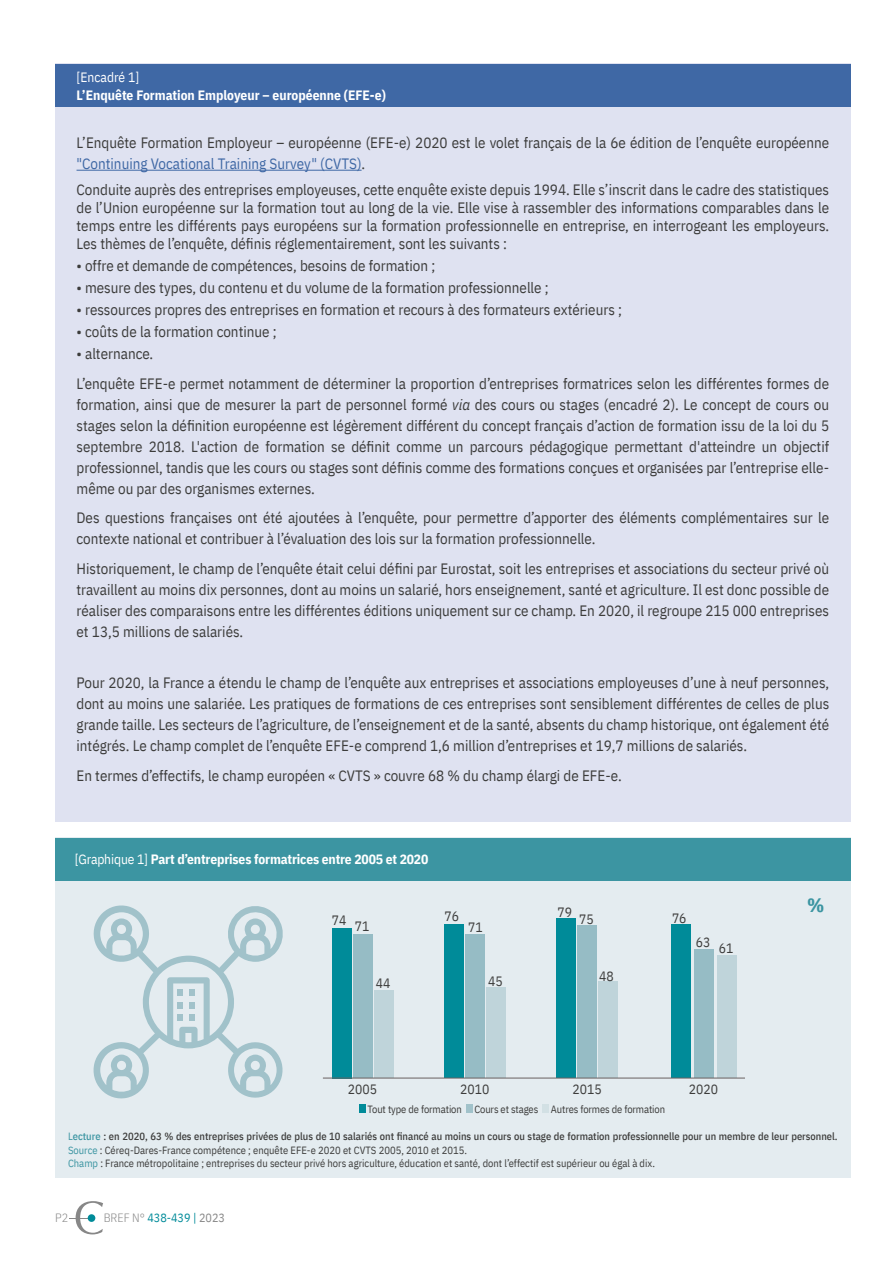
<style>
.page{position:relative;width:893px;height:1263px;background:#fff}
.page>*{position:absolute;margin:0;border:0;box-sizing:border-box;transform-origin:0 0}
.t1{font:700 19.5px "IBM Plex Sans Cond";color:#3c95a2}
.TEXTEENCADRE{font:15px/21px "IBM Plex Sans Cond";color:#3c3c3b;text-align:justify}
.TEXTEENCADRE-2{font:700 13.5px "IBM Plex Sans Cond";letter-spacing:-.01em;color:#fff}
.TITREENCADRE{font:700 13.5px "IBM Plex Sans Cond";color:#fff}
.t2{font:13.5px "IBM Plex Sans Cond";color:#3c3c3b}
.TITREENCADRE-2{font:13.5px "IBM Plex Sans Cond";color:#fff}
.t3{font:12px "IBM Plex Sans Cond";color:#008b99}
.t4{font:300 12px "IBM Plex Sans Cond";color:#878787}
.TEXTEENCADRE-3{font:500 10.5px/13.5px "IBM Plex Sans Cond";color:#3c3c3b}
.TEXTEENCADRE-4{font:10.5px "IBM Plex Sans Cond";color:#3c3c3b}
.s1{color:#3f68a5}
.s2{font-style:italic}
.s3{font-weight:400}
.s4{font-weight:400;color:#3c95a2}
.s5{color:#3c95a2}
.s6{font-weight:300;color:#878787}
.s7{color:#878787}
</style>
<div class="page">
<div style="left:55px;top:64px;width:795px;height:758px;background:#dfe2f1"></div>
<hr style="left:77px;top:170px;width:285px;height:1px;background:#3f68a5">
<svg style="left:69px;top:1201px;width:34px;height:33px"></svg>
<div style="left:88px;top:1214px;width:7px;height:8px;background:#008b99;border-radius:50%"></div>
<div style="left:55px;top:64px;width:795px;height:42px;background:#3f68a5"></div>
<div style="left:55px;top:838px;width:795px;height:340px;background:#e4ecf0"></div>
<div style="left:55px;top:838px;width:795px;height:42px;background:#3c95a2"></div>
<div style="left:332px;top:928px;width:19px;height:150px;background:#008b99"></div>
<div style="left:353px;top:934px;width:19px;height:144px;background:#96bcc5"></div>
<div style="left:374px;top:990px;width:20px;height:88px;background:#bfd4da"></div>
<div style="left:444px;top:924px;width:19px;height:154px;background:#008b99"></div>
<div style="left:465px;top:934px;width:20px;height:144px;background:#96bcc5"></div>
<div style="left:486px;top:987px;width:20px;height:91px;background:#bfd4da"></div>
<div style="left:556px;top:918px;width:20px;height:160px;background:#008b99"></div>
<div style="left:577px;top:926px;width:20px;height:152px;background:#96bcc5"></div>
<div style="left:598px;top:982px;width:20px;height:96px;background:#bfd4da"></div>
<div style="left:671px;top:924px;width:19px;height:154px;background:#008b99"></div>
<div style="left:694px;top:949px;width:19px;height:129px;background:#96bcc5"></div>
<div style="left:717px;top:955px;width:19px;height:123px;background:#bfd4da"></div>
<hr style="left:323px;top:1078px;width:422px;height:1px;background:#696160">
<div style="left:359px;top:1104px;width:6px;height:9px;background:#008b99"></div>
<div style="left:466px;top:1104px;width:6px;height:9px;background:#a1c2ca"></div>
<div style="left:542px;top:1104px;width:7px;height:9px;background:#d2e0e4"></div>
<svg style="left:93px;top:905px;width:190px;height:194px"></svg>
<p class="TITREENCADRE-2" style="left:77px;top:67px;width:64px">[Encadré 1]</p>
<p class="TITREENCADRE" style="left:77px;top:84px;width:311px">L’Enquête Formation Employeur – européenne (EFE-e)</p>
<p class="TEXTEENCADRE" style="left:77px;top:131px;width:754px">L’Enquête Formation Employeur – européenne (EFE-e) 2020 est le volet français de la 6e édition de l’enquête européenne <span class="s1">"Continuing Vocational Training Survey" (CVTS)</span>.</p>
<p class="TEXTEENCADRE" style="left:77px;top:180px;width:754px;line-height:18px">Conduite auprès des entreprises employeuses, cette enquête existe depuis 1994. Elle s’inscrit dans le cadre des statistiques de l’Union européenne sur la formation tout au long de la vie. Elle vise à rassembler des informations comparables dans le temps entre les différents pays européens sur la formation professionnelle en entreprise, en interrogeant les employeurs.<br>Les thèmes de l’enquête, définis réglementairement, sont les suivants :</p>
<p class="TEXTEENCADRE" style="left:77px;top:254px;width:360px">• offre et demande de compétences, besoins de formation ;</p>
<p class="TEXTEENCADRE" style="left:77px;top:276px;width:474px">• mesure des types, du contenu et du volume de la formation professionnelle ;</p>
<p class="TEXTEENCADRE" style="left:77px;top:298px;width:547px">• ressources propres des entreprises en formation et recours à des formateurs extérieurs ;</p>
<p class="TEXTEENCADRE" style="left:77px;top:320px;width:202px">• coûts de la formation continue ;</p>
<p class="TEXTEENCADRE" style="left:77px;top:342px;width:78px">• alternance.</p>
<p class="TEXTEENCADRE" style="left:77px;top:372px;width:754px">L’enquête EFE-e permet notamment de déterminer la proportion d’entreprises formatrices selon les différentes formes de formation, ainsi que de mesurer la part de personnel formé <span class="s2">via</span> des cours ou stages (encadré 2). Le concept de cours ou stages selon la définition européenne est légèrement différent du concept français d’action de formation issu de la loi du 5 septembre 2018. L'action de formation se définit comme un parcours pédagogique permettant d'atteindre un objectif professionnel, tandis que les cours ou stages sont définis comme des formations conçues et organisées par l’entreprise elle&shy;même ou par des organismes externes.</p>
<p class="TEXTEENCADRE" style="left:77px;top:506px;width:754px">Des questions françaises ont été ajoutées à l’enquête, pour permettre d’apporter des éléments complémentaires sur le contexte national et contribuer à l’évaluation des lois sur la formation professionnelle.</p>
<p class="TEXTEENCADRE" style="left:77px;top:557px;width:754px">Historiquement, le champ de l’enquête était celui défini par Eurostat, soit les entreprises et associations du secteur privé où travaillent au moins dix personnes, dont au moins un salarié, hors enseignement, santé et agriculture. Il est donc possible de réaliser des comparaisons entre les différentes éditions uniquement sur ce champ. En 2020, il regroupe 215 000 entreprises et 13,5 millions de salariés.</p>
<p class="TEXTEENCADRE" style="left:77px;top:671px;width:754px">Pour 2020, la France a étendu le champ de l’enquête aux entreprises et associations employeuses d’une à neuf personnes, dont au moins une salariée. Les pratiques de formations de ces entreprises sont sensiblement différentes de celles de plus grande taille. Les secteurs de l’agriculture, de l’enseignement et de la santé, absents du champ historique, ont également été intégrés. Le champ complet de l’enquête EFE-e comprend 1,6 million d’entreprises et 19,7 millions de salariés.</p>
<p class="TEXTEENCADRE" style="left:77px;top:763px;width:547px">En termes d’effectifs, le champ européen « CVTS » couvre 68 % du champ élargi de EFE-e.</p>
<p class="TEXTEENCADRE-2" style="left:75px;top:849px;width:355px"><span class="s3">[Graphique 1]</span> Part d’entreprises formatrices entre 2005 et 2020</p>
<p class="t2" style="left:332px;top:910px;width:16px">74</p>
<p class="t2" style="left:355px;top:916px;width:16px">71</p>
<p class="t2" style="left:445px;top:906px;width:16px">76</p>
<p class="t2" style="left:468px;top:917px;width:16px">71</p>
<p class="t2" style="left:557px;top:901px;width:16px">79</p>
<p class="t2" style="left:579px;top:909px;width:16px">75</p>
<p class="t2" style="left:672px;top:907px;width:16px">76</p>
<p class="t2" style="left:696px;top:932px;width:16px">63</p>
<p class="t2" style="left:719px;top:937px;width:16px">61</p>
<p class="t2" style="left:376px;top:973px;width:16px">44</p>
<p class="t2" style="left:488px;top:971px;width:16px">45</p>
<p class="t2" style="left:599px;top:966px;width:16px">48</p>
<p class="t2" style="left:348px;top:1078px;width:31px">2005</p>
<p class="t2" style="left:460px;top:1078px;width:31px">2010</p>
<p class="t2" style="left:572px;top:1078px;width:31px">2015</p>
<p class="t2" style="left:689px;top:1078px;width:31px">2020</p>
<p class="TEXTEENCADRE-4" style="left:367px;top:1101px;width:299px">Tout type de formation Cours et stages Autres formes de formation</p>
<p class="t1" style="left:807px;top:890px;width:19px">%</p>
<p class="TEXTEENCADRE-3" style="left:68px;top:1129px;width:771px"><span class="s4">L</span><span class="s5">ecture</span> : en 2020, 63 % des entreprises privées de plus de 10 salariés ont financé au moins un cours ou stage de formation professionnelle pour un membre de leur personnel.<br><span class="s4">Source</span> <span class="s3">: Céreq-Dares-France compétence ; enquête EFE-e 2020 et CVTS 2005, 2010 et 2015.</span></p>
<p class="TEXTEENCADRE-4" style="left:68px;top:1155px;width:588px"><span class="s5">Champ</span> : France métropolitaine ; entreprises du secteur privé hors agriculture, éducation et santé, dont l’effectif est supérieur ou égal à dix.</p>
<p class="t4" style="left:55px;top:1209px;width:14px">P2</p>
<p class="t3" style="left:104px;top:1209px;width:123px"><span class="s6">BREF N°</span> 438-439 | <span class="s7">2023</span></p>
</div>
